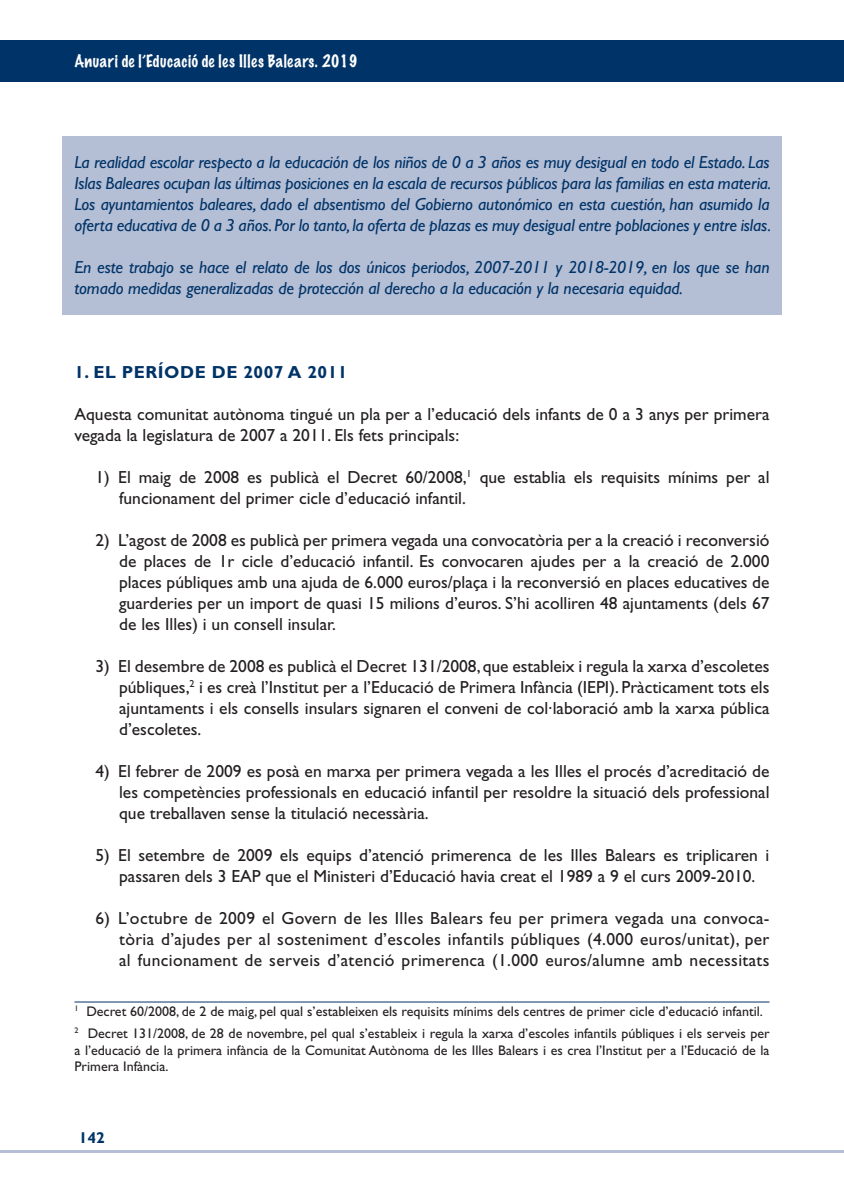
<style>
.page{position:relative;width:844px;height:1191px;background:#fff}
.page>*{position:absolute;margin:0;border:0;box-sizing:border-box;transform-origin:0 0}
.t1{font:17.5px/21px "Gill Sans Std";color:#231f20;text-align:justify}
.t2{font:italic 17.5px/21px "Gill Sans Std";letter-spacing:-.01em;color:#003367;text-align:justify}
.t3{font:700 17.5px "Gill Sans Std";letter-spacing:.03em;color:#003367}
.t4{font:100 15.75px "Marker Felt";letter-spacing:.025em;color:#fff}
.t5{font:700 15.75px "Gill Sans Std";color:#003367}
.t6{font:14px/21.7px "Gill Sans Std";color:#231f20}
</style>
<div class="page">
<div style="left:0;top:40px;width:843px;height:42px;background:#003367"></div>
<hr style="left:0;top:1150px;width:843px;height:2px;background:#b4bed5">
<div style="left:62px;top:136px;width:719px;height:179px;background:#b4bed5"></div>
<hr style="left:74px;top:1001px;width:695px;height:1px;background:#003367">
<p class="t4" style="left:74px;top:49px;width:285px">Anuari de l’Educació de les Illes Balears. 2019</p>
<p class="t2" style="left:74px;top:152px;width:698px">La realidad escolar respecto a la educación de los niños de 0 a 3 años es muy desigual en todo el Estado. Las Islas Baleares ocupan las últimas posiciones en la escala de recursos públicos para las familias en esta materia.<br>Los ayuntamientos baleares, dado el absentismo del Gobierno autonómico en esta cuestión, han asumido la oferta educativa de 0 a 3 años. Por lo tanto, la oferta de plazas es muy desigual entre poblaciones y entre islas.</p>
<p class="t2" style="left:74px;top:257px;width:696px">En este trabajo se hace el relato de los dos únicos periodos, 2007-2011 y 2018-2019, en los que se han tomado medidas generalizadas de protección al derecho a la educación y la necesaria equidad.</p>
<p class="t3" style="left:74px;top:362px;width:274px">1. EL PERÍODE DE 2007 A 2011</p>
<p class="t1" style="left:74px;top:404px;width:696px">Aquesta comunitat autònoma tingué un pla per a l’educació dels infants de 0 a 3 anys per primera vegada la legislatura de 2007 a 2011. Els fets principals:</p>
<p class="t1" style="left:119px;top:467px;width:651px;text-indent:-24px">1) El maig de 2008 es publicà el Decret 60/2008,<sup>1</sup> que establia els requisits mínims per al funcionament del primer cicle d’educació infantil.</p>
<p class="t1" style="left:119px;top:530px;width:651px;text-indent:-24px">2) L’agost de 2008 es publicà per primera vegada una convocatòria per a la creació i reconversió de places de 1r cicle d’educació infantil. Es convocaren ajudes per a la creació de 2.000 places públiques amb una ajuda de 6.000 euros/plaça i la reconversió en places educatives de guarderies per un import de quasi 15 milions d’euros. S’hi acolliren 48 ajuntaments (dels 67 de les Illes) i un consell insular.</p>
<p class="t1" style="left:119px;top:656px;width:651px;text-indent:-24px">3) El desembre de 2008 es publicà el Decret 131/2008, que estableix i regula la xarxa d’escoletes públiques,<sup>2</sup> i es creà l’Institut per a l’Educació de Primera Infància (IEPI). Pràcticament tots els ajuntaments i els consells insulars signaren el conveni de col·laboració amb la xarxa pública d’escoletes.</p>
<p class="t1" style="left:119px;top:761px;width:651px;text-indent:-24px">4) El febrer de 2009 es posà en marxa per primera vegada a les Illes el procés d’acreditació de les competències professionals en educació infantil per resoldre la situació dels professional que treballaven sense la titulació necessària.</p>
<p class="t1" style="left:95px;top:845px;width:675px;text-align:center">5) El setembre de 2009 els equips d’atenció primerenca de les Illes Balears es triplicaren i passaren dels 3 EAP que el Ministeri d’Educació havia creat el 1989 a 9 el curs 2009-2010.</p>
<p class="t1" style="left:119px;top:908px;width:651px;text-indent:-24px">6) L’octubre de 2009 el Govern de les Illes Balears feu per primera vegada una convoca&shy;tòria d’ajudes per al sosteniment d’escoles infantils públiques (4.000 euros/unitat), per al funcionament de serveis d’atenció primerenca (1.000 euros/alumne amb necessitats</p>
<p class="t6" style="left:74px;top:1000px;width:696px"><sup>1</sup> Decret 60/2008, de 2 de maig, pel qual s’estableixen els requisits mínims dels centres de primer cicle d’educació infantil.<br><sup>2</sup> Decret 131/2008, de 28 de novembre, pel qual s’estableix i regula la xarxa d’escoles infantils públiques i els serveis per</p>
<p class="t6" style="left:74px;top:1041px;width:696px;line-height:16.8px">a l’educació de la primera infància de la Comunitat Autònoma de les Illes Balears i es crea l’Institut per a l’Educació de la<br>Primera Infància.</p>
<p class="t5" style="left:79px;top:1128px;width:28px">142</p>
</div>
